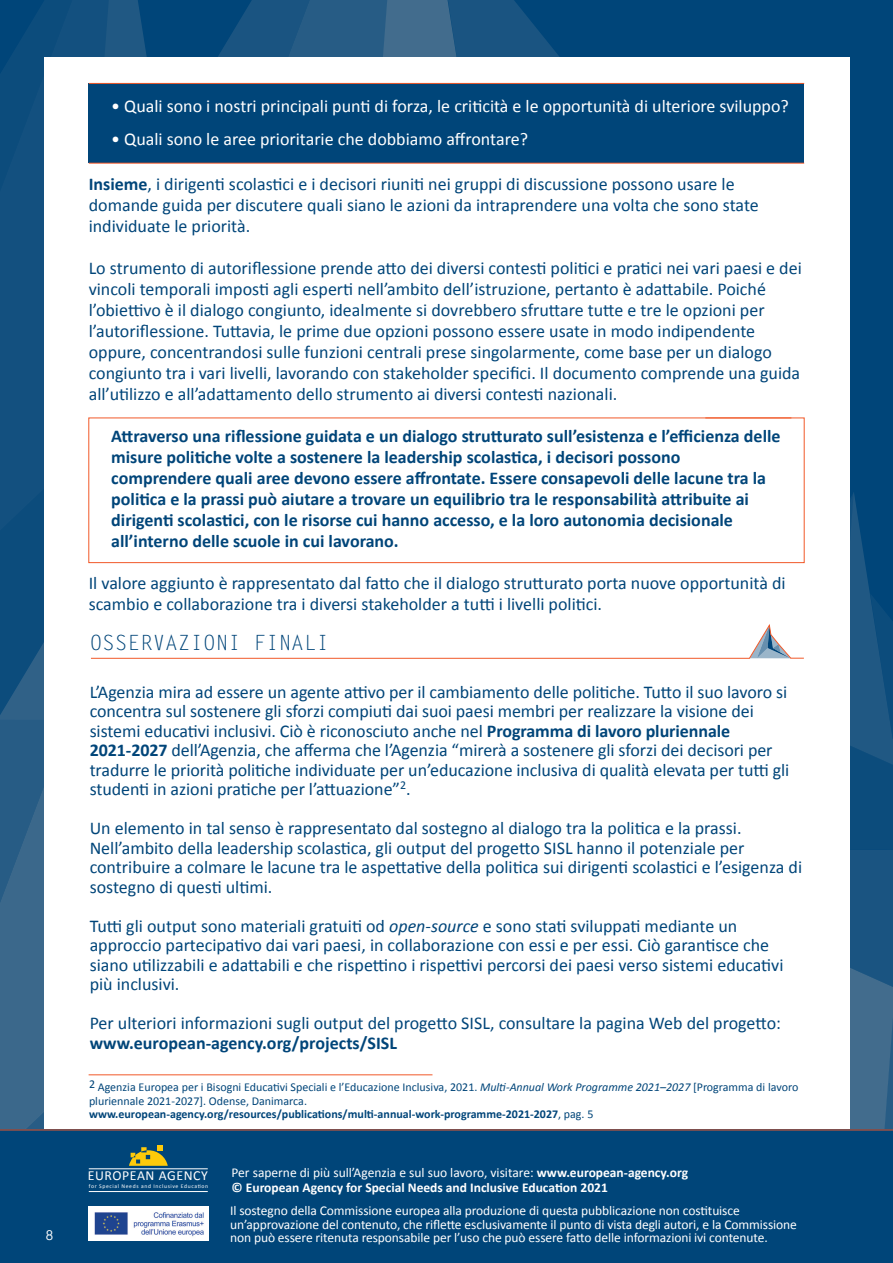
<style>
.page{position:relative;width:893px;height:1263px;background:#fff}
.page>*{position:absolute;margin:0;border:0;box-sizing:border-box;transform-origin:0 0}
.t1{font:21px "Letter Gothic Std";color:#004579}
.t2{font:18px/21px "Calibri";color:#004579}
.t3{font:700 18px/21px "Calibri";color:#004579}
.t4{font:18px "Calibri";color:#fff}
.t5{font:13.8px "Calibri";letter-spacing:.04em;color:#fff}
.t6{font:13.5px/13.5px "Calibri";letter-spacing:-.005em;color:#fff}
.t7{font:700 13.5px "Calibri";color:#fff}
.t8{font:700 13.5px "Letter Gothic Std";color:#fff}
.t9{font:12px/13.5px "Calibri";color:#004579}
.t10{font:5.7px "Calibri";letter-spacing:.105em;color:#fff}
.s1{font-weight:700}
.s2{font-style:italic}
</style>
<div class="page">
<div style="left:764px;top:0;width:129px;height:491px;background:#004579"></div>
<svg style="left:0;top:721px;width:44px;height:296px;fill:#3b688b"></svg>
<div style="left:0;top:1017px;width:44px;height:112px;background:#3b688b"></div>
<svg style="left:0;top:0;width:74px;height:459px;fill:#13507f"></svg>
<svg style="left:0;top:459px;width:44px;height:262px;fill:#0c4c7c"></svg>
<svg style="left:74px;top:0;width:124px;height:57px"></svg>
<svg style="left:198px;top:0;width:180px;height:57px"></svg>
<svg style="left:378px;top:0;width:386px;height:57px;fill:#004579"></svg>
<svg style="left:432px;top:0;width:166px;height:57px"></svg>
<div style="left:44px;top:57px;width:805px;height:1123px;background:#fff"></div>
<div style="left:89px;top:84px;width:715px;height:79px;background:#004579"></div>
<div style="left:88px;top:418px;width:716px;height:145px;background:#fff;border:1px solid #f15929"></div>
<div style="left:0;top:1129px;width:585px;height:134px;background:#004579"></div>
<hr style="left:91px;top:658px;width:659px;height:1px;background:#f15929">
<hr style="left:705px;top:418px;width:86px;height:1px;background:#f15929">
<hr style="left:89px;top:163px;width:715px;height:1px;background:#f15929">
<hr style="left:89px;top:83px;width:715px;height:1px;background:#f15929">
<hr style="left:89px;top:1074px;width:343px;height:1px;background:#f15929">
<svg style="left:585px;top:491px;width:308px;height:772px"></svg>
<hr style="left:89px;top:1168px;width:119px;height:1px;background:#fff">
<hr style="left:89px;top:1191px;width:119px;height:1px;background:#fff">
<svg style="left:129px;top:1145px;width:39px;height:21px"></svg>
<img style="left:88px;top:1206px;width:120px;height:34px">
<p class="t8" style="left:45px;top:1226px;width:10px">8</p>
<p class="t4" style="left:111px;top:95px;width:679px">• Quali sono i nostri principali punti di forza, le criticità e le opportunità di ulteriore sviluppo?</p>
<p class="t4" style="left:111px;top:128px;width:418px">• Quali sono le aree prioritarie che dobbiamo affrontare?</p>
<p class="t2" style="left:89px;top:173px;width:672px"><span class="s1">Insieme</span>, i dirigenti scolastici e i decisori riuniti nei gruppi di discussione possono usare le domande guida per discutere quali siano le azioni da intraprendere una volta che sono state individuate le priorità.</p>
<p class="t2" style="left:89px;top:257px;width:715px">Lo strumento di autoriflessione prende atto dei diversi contesti politici e pratici nei vari paesi e dei vincoli temporali imposti agli esperti nell’ambito dell’istruzione, pertanto è adattabile. Poiché l’obiettivo è il dialogo congiunto, idealmente si dovrebbero sfruttare tutte e tre le opzioni per l’autoriflessione. Tuttavia, le prime due opzioni possono essere usate in modo indipendente oppure, concentrandosi sulle funzioni centrali prese singolarmente, come base per un dialogo congiunto tra i vari livelli, lavorando con stakeholder specifici. Il documento comprende una guida all’utilizzo e all’adattamento dello strumento ai diversi contesti nazionali.</p>
<p class="t3" style="left:111px;top:425px;width:671px">Attraverso una riflessione guidata e un dialogo strutturato sull’esistenza e l’efficienza delle misure politiche volte a sostenere la leadership scolastica, i decisori possono comprendere quali aree devono essere affrontate. Essere consapevoli delle lacune tra la politica e la prassi può aiutare a trovare un equilibrio tra le responsabilità attribuite ai dirigenti scolastici, con le risorse cui hanno accesso, e la loro autonomia decisionale all’interno delle scuole in cui lavorano.</p>
<p class="t2" style="left:89px;top:572px;width:698px">Il valore aggiunto è rappresentato dal fatto che il dialogo strutturato porta nuove opportunità di scambio e collaborazione tra i diversi stakeholder a tutti i livelli politici.</p>
<h2 class="t1" style="left:90px;top:630px;width:241px">OSSERVAZIONI FINALI</h2>
<p class="t2" style="left:90px;top:681px;width:699px;line-height:19.5px">L’Agenzia mira ad essere un agente attivo per il cambiamento delle politiche. Tutto il suo lavoro si concentra sul sostenere gli sforzi compiuti dai suoi paesi membri per realizzare la visione dei</p>
<p class="t2" style="left:90px;top:719px;width:642px">sistemi educativi inclusivi. Ciò è riconosciuto anche nel <span class="s1">Programma di lavoro pluriennale</span></p>
<p class="t2" style="left:90px;top:739px;width:684px"><span class="s1">2021-2027</span> dell’Agenzia, che afferma che l’Agenzia “mirerà a sostenere gli sforzi dei decisori per</p>
<p class="t2" style="left:90px;top:759px;width:701px;line-height:19.5px">tradurre le priorità politiche individuate per un’educazione inclusiva di qualità elevata per tutti gli studenti in azioni pratiche per l’attuazione”<sup>2</sup>.</p>
<p class="t2" style="left:90px;top:817px;width:714px;line-height:19.5px">Un elemento in tal senso è rappresentato dal sostegno al dialogo tra la politica e la prassi.<br>Nell’ambito della leadership scolastica, gli output del progetto SISL hanno il potenziale per contribuire a colmare le lacune tra le aspettative della politica sui dirigenti scolastici e l’esigenza di sostegno di questi ultimi.</p>
<p class="t2" style="left:90px;top:915px;width:695px;line-height:19.5px">Tutti gli output sono materiali gratuiti od <span class="s2">open-source</span> e sono stati sviluppati mediante un approccio partecipativo dai vari paesi, in collaborazione con essi e per essi. Ciò garantisce che siano utilizzabili e adattabili e che rispettino i rispettivi percorsi dei paesi verso sistemi educativi più inclusivi.</p>
<p class="t2" style="left:90px;top:1012px;width:693px">Per ulteriori informazioni sugli output del progetto SISL, consultare la pagina Web del progetto:</p>
<p class="t3" style="left:90px;top:1031px;width:309px">www.european-agency.org/projects/SISL</p>
<p class="t9" style="left:89px;top:1080px;width:711px">2 Agenzia Europea per i Bisogni Educativi Speciali e l’Educazione Inclusiva, 2021. <span class="s2">Multi-Annual Work Programme 2021–2027</span> [Programma di lavoro pluriennale 2021-2027]. Odense, Danimarca.<br><span class="s1">www.european-agency.org/resources/publications/multi-annual-work-programme-2021-2027</span>, pag. 5</p>
<p class="t5" style="left:88px;top:1167px;width:122px">EUROPEAN AGENCY</p>
<p class="t10" style="left:89px;top:1182px;width:121px">for Special Needs and Inclusive Education</p>
<p class="t6" style="left:232px;top:1165px;width:458px">Per saperne di più sull’Agenzia e sul suo lavoro, visitare: <span class="s1">www.european-agency.org</span></p>
<p class="t7" style="left:232px;top:1179px;width:378px">© European Agency for Special Needs and Inclusive Education 2021</p>
<p class="t6" style="left:230px;top:1203px;width:568px">Il sostegno della Commissione europea alla produzione di questa pubblicazione non costituisce un’approvazione del contenuto, che riflette esclusivamente il punto di vista degli autori, e la Commissione non può essere ritenuta responsabile per l’uso che può essere fatto delle informazioni ivi contenute.</p>
</div>
